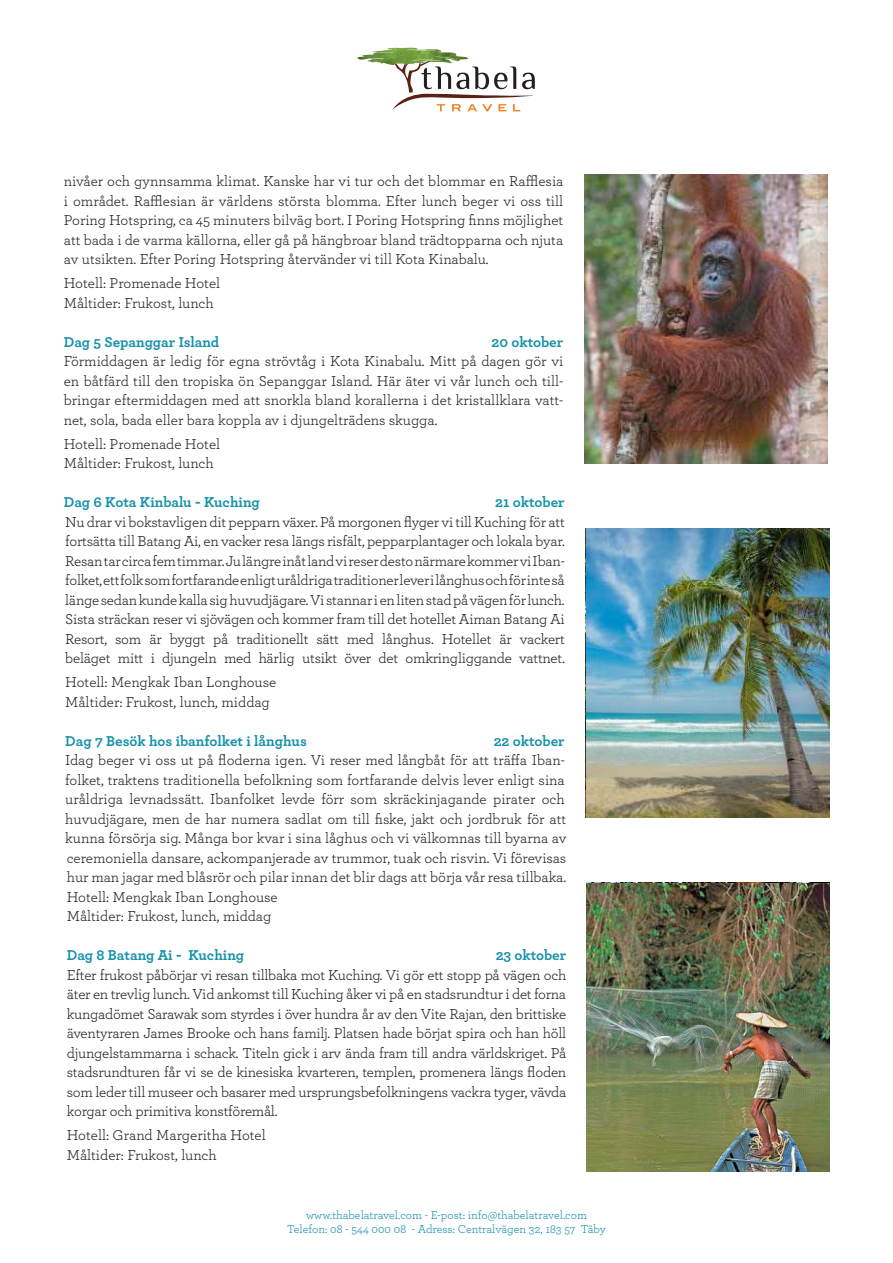
<style>
.page{position:relative;width:893px;height:1263px;background:#fff}
.page>*{position:absolute;margin:0;border:0;box-sizing:border-box;transform-origin:0 0}
.t1{font:15px/19.5px "Archer Pro";color:#231f20}
.t2{font:700 15px "Archer Pro";color:#1591aa}
.t3{font:12px/14.4px "Archer Pro";color:#1591aa;text-align:center}
</style>
<div class="page">
<img style="left:585px;top:174px;width:243px;height:289px">
<img style="left:586px;top:528px;width:243px;height:289px">
<img style="left:586px;top:883px;width:243px;height:288px">
<img style="left:357px;top:48px;width:61px;height:12px">
<svg style="left:364px;top:49px;width:171px;height:62px"></svg>
<p class="t1" style="left:64px;top:171px;width:501px;text-align:justify">nivåer och gynnsamma klimat. Kanske har vi tur och det blommar en Rafflesia i området. Rafflesian är världens största blomma. Efter lunch beger vi oss till Poring Hotspring, ca 45 minuters bilväg bort. I Poring Hotspring finns möjlighet att bada i de varma källorna, eller gå på hängbroar bland trädtopparna och njuta av utsikten. Efter Poring Hotspring återvänder vi till Kota Kinabalu.</p>
<p class="t1" style="left:64px;top:273px;width:158px">Hotell: Promenade Hotel<br>Måltider: Frukost, lunch</p>
<p class="t2" style="left:64px;top:330px;width:157px">Dag 5 Sepanggar Island</p>
<p class="t2" style="left:491px;top:330px;width:73px">20 oktober</p>
<p class="t1" style="left:64px;top:351px;width:501px;text-align:justify">Förmiddagen är ledig för egna strövtåg i Kota Kinabalu. Mitt på dagen gör vi en båtfärd till den tropiska ön Sepanggar Island. Här äter vi vår lunch och till&shy;bringar eftermiddagen med att snorkla bland korallerna i det kristallklara vatt&shy;net, sola, bada eller bara koppla av i djungelträdens skugga.</p>
<p class="t1" style="left:64px;top:433px;width:158px">Hotell: Promenade Hotel<br>Måltider: Frukost, lunch</p>
<p class="t2" style="left:64px;top:490px;width:198px">Dag 6 Kota Kinbalu - Kuching</p>
<p class="t2" style="left:495px;top:490px;width:71px">21 oktober</p>
<p class="t1" style="left:65px;top:511px;width:501px;text-align:justify">Nu drar vi bokstavligen dit pepparn växer. På morgonen flyger vi till Kuching för att fortsätta till Batang Ai, en vacker resa längs risfält, pepparplantager och lokala byar.<br>Resan tar circa fem timmar. Ju längre inåt land vi reser desto närmare kommer vi Iban&shy;folket, ett folk som fortfarande enligt uråldriga traditioner lever i långhus och för inte så länge sedan kunde kalla sig huvudjägare. Vi stannar i en liten stad på vägen för lunch.<br>Sista sträckan reser vi sjövägen och kommer fram till det hotellet Aiman Batang Ai Resort, som är byggt på traditionellt sätt med långhus. Hotellet är vackert beläget mitt i djungeln med härlig utsikt över det omkringliggande vattnet.</p>
<p class="t1" style="left:65px;top:672px;width:213px">Hotell: Mengkak Iban Longhouse<br>Måltider: Frukost, lunch, middag</p>
<p class="t2" style="left:65px;top:729px;width:243px">Dag 7 Besök hos ibanfolket i långhus</p>
<p class="t2" style="left:494px;top:729px;width:73px">22 oktober</p>
<p class="t1" style="left:65px;top:750px;width:503px">Idag beger vi oss ut på floderna igen. Vi reser med långbåt för att träffa Iban&shy;folket, traktens traditionella befolkning som fortfarande delvis lever enligt sina uråldriga levnadssätt. Ibanfolket levde förr som skräckinjagande pirater och huvudjägare, men de har numera sadlat om till fiske, jakt och jordbruk för att kunna försörja sig. Många bor kvar i sina låghus och vi välkomnas till byarna av ceremoniella dansare, ackompanjerade av trummor, tuak och risvin. Vi förevisas hur man jagar med blåsrör och pilar innan det blir dags att börja vår resa tillbaka.<br>Hotell: Mengkak Iban Longhouse<br>Måltider: Frukost, lunch, middag</p>
<p class="t2" style="left:67px;top:943px;width:179px">Dag 8 Batang Ai - Kuching</p>
<p class="t2" style="left:496px;top:943px;width:72px">23 oktober</p>
<p class="t1" style="left:67px;top:964px;width:501px;text-align:justify">Efter frukost påbörjar vi resan tillbaka mot Kuching. Vi gör ett stopp på vägen och äter en trevlig lunch. Vid ankomst till Kuching åker vi på en stadsrundtur i det forna kungadömet Sarawak som styrdes i över hundra år av den Vite Rajan, den brittiske äventyraren James Brooke och hans familj. Platsen hade börjat spira och han höll djungelstammarna i schack. Titeln gick i arv ända fram till andra världskriget. På stadsrundturen får vi se de kinesiska kvarteren, templen, promenera längs floden som leder till museer och basarer med ursprungsbefolkningens vackra tyger, vävda korgar och primitiva konstföremål.</p>
<p class="t1" style="left:67px;top:1125px;width:201px">Hotell: Grand Margeritha Hotel<br>Måltider: Frukost, lunch</p>
<p class="t3" style="left:287px;top:1207px;width:320px">www.thabelatravel.com - E-post: info@thabelatravel.com<br>Telefon: 08 - 544 000 08 - Adress: Centralvägen 32, 183 57 Täby</p>
</div>
